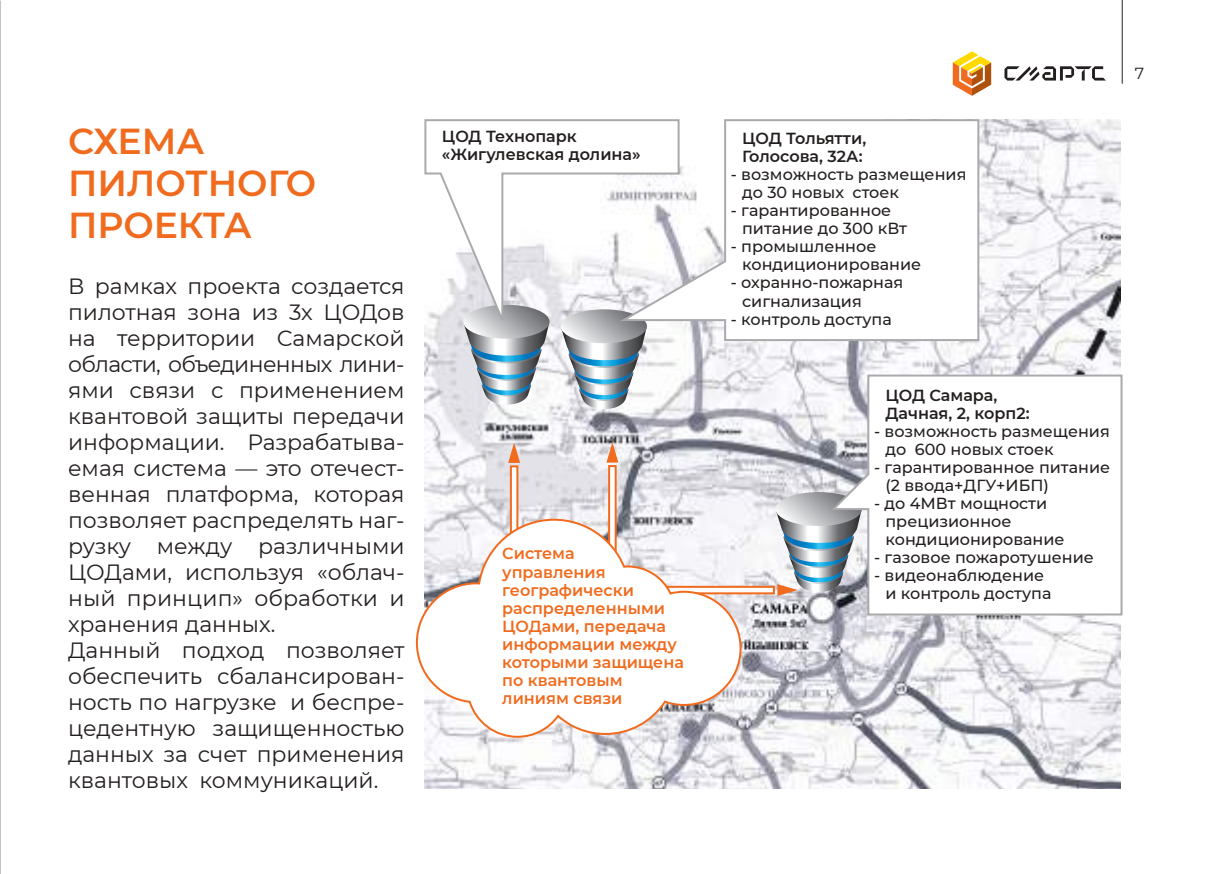
<style>
.page{position:relative;width:1208px;height:874px;background:#fff}
.page>*{position:absolute;margin:0;border:0;box-sizing:border-box;transform-origin:0 0}
.t1{font:600 36px/42px "Montserrat";color:#f16b1e}
.t2{font:22px/26px "Montserrat";color:#241f1f}
.t3{font:500 16px/18px "Montserrat";color:#241f1f}
.t4{font:600 16px/18px "Montserrat";color:#f16b1e}
.t5{font:600 16px/18px "Montserrat";color:#241f1f}
.t6{font:16px "Montserrat";color:#241f1f}
</style>
<div class="page">
<hr style="left:1121px;top:0;width:1px;height:84px;background:#241f1f">
<svg style="left:952px;top:51px;width:39px;height:45px"></svg>
<svg style="left:1004px;top:66px;width:102px;height:14px"></svg>
<img style="left:0;top:0;width:1px;height:873px">
<img style="left:425px;top:119px;width:695px;height:669px">
<svg style="left:560px;top:330px;width:87px;height:79px"></svg>
<svg style="left:463px;top:330px;width:86px;height:74px"></svg>
<svg style="left:828px;top:373px;width:295px;height:243px"></svg>
<svg style="left:616px;top:119px;width:364px;height:223px"></svg>
<svg style="left:424px;top:119px;width:256px;height:211px"></svg>
<svg style="left:508px;top:442px;width:12px;height:20px"></svg>
<svg style="left:608px;top:465px;width:8px;height:52px"></svg>
<svg style="left:510px;top:465px;width:8px;height:52px"></svg>
<div style="left:624px;top:585px;width:151px;height:9px;background:#fff;border:2px solid #f16b1e"></div>
<svg style="left:415px;top:517px;width:327px;height:221px"></svg>
<svg style="left:606px;top:442px;width:12px;height:20px"></svg>
<svg style="left:775px;top:492px;width:87px;height:103px"></svg>
<h1 class="t1" style="left:68px;top:119px;width:250px">СХЕМА<br>ПИЛОТНОГО<br>ПРОЕКТА</h1>
<p class="t2" style="left:68px;top:272px;width:338px">В рамках проекта создается пилотная зона из 3х ЦОДов на территории Самарской области, объединенных лини&shy;ями связи с применением квантовой защиты передачи информации. Разрабатыва&shy;емая система -— это отечест&shy;венная платформа, которая позволяет распределять наг&shy;рузку между различными<br>ЦОДами, используя «облач&shy;ный принцип» обработки и хранения данных.<br>Данный подход позволяет обеспечить сбалансирован&shy;ность по нагрузке и беспре&shy;цедентную защищенностью данных за счет применения квантовых коммуникаций.</p>
<p class="t5" style="left:442px;top:127px;width:200px">ЦОД Технопарк «Жигулевская долина»</p>
<p class="t4" style="left:502px;top:543px;width:183px">Система<br>управления географически распределенными<br>ЦОДами, передача информации между которыми защищена по квантовым линиям связи</p>
<p class="t5" style="left:742px;top:129px;width:126px">ЦОД Тольятти,<br>Голосова, 32А:</p>
<p class="t3" style="left:742px;top:165px;width:226px;text-indent:-11px">- возможность размещения до 30 новых стоек</p>
<p class="t3" style="left:742px;top:201px;width:166px;text-indent:-11px">- гарантированное питание до 300 кВт</p>
<p class="t3" style="left:742px;top:237px;width:181px;text-indent:-11px">- промышленное кондиционирование</p>
<p class="t3" style="left:742px;top:273px;width:163px;text-indent:-11px">- охранно-пожарная сигнализация</p>
<p class="t3" style="left:731px;top:309px;width:162px">- контроль доступа</p>
<p class="t5" style="left:885px;top:385px;width:146px">ЦОД Самара,<br>Дачная, 2, корп2:</p>
<p class="t3" style="left:885px;top:421px;width:226px;text-indent:-11px">- возможность размещения до 600 новых стоек</p>
<p class="t3" style="left:885px;top:457px;width:226px;text-indent:-11px">- гарантированное питание (2 ввода+ДГУ+ИБП)</p>
<p class="t3" style="left:885px;top:493px;width:181px;text-indent:-11px">- до 4МВт мощности прецизионное кондиционирование</p>
<p class="t3" style="left:874px;top:547px;width:221px">- газовое пожаротушение</p>
<p class="t3" style="left:885px;top:565px;width:167px;text-indent:-11px">- видеонаблюдение и контроль доступа</p>
<p class="t6" style="left:1134px;top:63px;width:11px">7</p>
</div>
